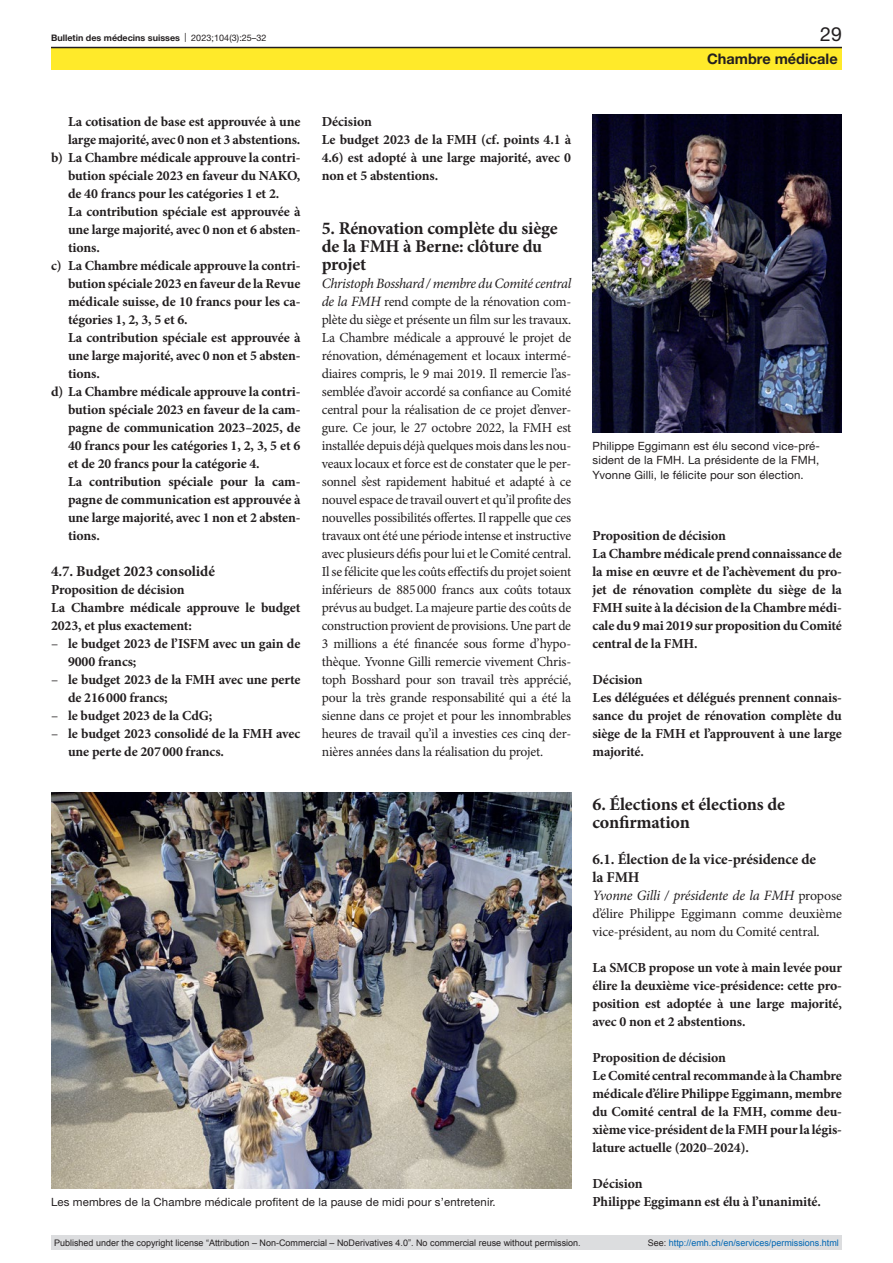
<style>
.page{position:relative;width:893px;height:1263px;background:#fff}
.page>*{position:absolute;margin:0;border:0;box-sizing:border-box;transform-origin:0 0}
.t1{font:19.5px "Helvetica Neue LT Pro";color:#231f20}
.head1{font:700 18px/18px "Minion Pro";letter-spacing:-.01em;color:#231f20}
.head2{font:700 15px/18px "Minion Pro";letter-spacing:-.005em;color:#231f20}
.t2{font:700 14.55px "Helvetica Neue LT Pro";color:#231f20}
.paragraph{font:italic 14.25px "Minion Pro";letter-spacing:-.025em;color:#231f20}
.paragraph-2{font:700 13.8px/18px "Minion Pro";letter-spacing:-.01em;color:#231f20;text-align:justify}
.paragraph-3{font:13.8px/18px "Minion Pro";letter-spacing:-.015em;color:#231f20;text-align:justify}
.figure-caption{font:11.4px/14.2px "Helvetica Neue LT Pro";letter-spacing:.01em;color:#231f20;text-align:justify}
.t3{font:9px "Arial";color:#231f20}
.t4{font:9px "Arial";color:#0066b3}
.t5{font:700 9px "Helvetica Neue LT Pro";color:#231f20}
.s1{font-weight:400}
.s2{font-style:italic;font-size:14.25px}
.s3{font-style:normal;font-size:13.8px}
.s4{color:#231f20}
</style>
<div class="page">
<img style="left:592px;top:115px;width:250px;height:317px">
<img style="left:51px;top:792px;width:520px;height:396px">
<div style="left:51px;top:47px;width:791px;height:23px;background:#ffea2a"></div>
<hr style="left:51px;top:47px;width:791px;height:1px;background:#231f20">
<div style="left:51px;top:1235px;width:791px;height:15px;background:#dcdddf"></div>
<p class="t5" style="left:51px;top:32px;width:217px">Bulletin des médecins suisses <span class="s1">| 2023;104(3):25–32</span></p>
<h1 class="t1" style="left:820px;top:22px;width:23px">29</h1>
<p class="t2" style="left:707px;top:49px;width:132px">Chambre médicale</p>
<p class="paragraph-2" style="left:68px;top:112px;width:234px">La cotisation de base est approuvée à une large majorité, avec 0 non et 3 abstentions.</p>
<p class="paragraph-2" style="left:68px;top:148px;width:234px;text-indent:-17px">b) La Chambre médicale approuve la contri&shy;bution spéciale 2023 en faveur du NAKO, de 40 francs pour les catégories 1 et 2.</p>
<p class="paragraph-2" style="left:68px;top:202px;width:234px">La contribution spéciale est approuvée à une large majorité, avec 0 non et 6 absten&shy;tions.</p>
<p class="paragraph-2" style="left:68px;top:256px;width:234px;text-indent:-17px">c) La Chambre médicale approuve la contri&shy;bution spéciale 2023 en faveur de la Revue médicale suisse, de 10 francs pour les ca&shy;tégories 1, 2, 3, 5 et 6.</p>
<p class="paragraph-2" style="left:68px;top:328px;width:234px">La contribution spéciale est approuvée à une large majorité, avec 0 non et 5 absten&shy;tions.</p>
<p class="paragraph-2" style="left:68px;top:382px;width:234px;text-indent:-17px">d) La Chambre médicale approuve la contri&shy;bution spéciale 2023 en faveur de la cam&shy;pagne de communication 2023–2025, de 40 francs pour les catégories 1, 2, 3, 5 et 6 et de 20 francs pour la catégorie 4.</p>
<p class="paragraph-2" style="left:68px;top:472px;width:234px">La contribution spéciale pour la cam&shy;pagne de communication est approuvée à une large majorité, avec 1 non et 2 absten&shy;tions.</p>
<p class="head2" style="left:51px;top:562px;width:165px">4.7. Budget 2023 consolidé</p>
<p class="paragraph-2" style="left:51px;top:580px;width:135px">Proposition de décision</p>
<p class="paragraph-2" style="left:51px;top:598px;width:251px">La Chambre médicale approuve le budget<br>2023, et plus exactement:</p>
<p class="paragraph-2" style="left:68px;top:634px;width:234px;text-indent:-17px"><span class="s1">–</span> le budget 2023 de l’ISFM avec un gain de<br>9000 francs;</p>
<p class="paragraph-2" style="left:68px;top:670px;width:234px;text-indent:-17px"><span class="s1">–</span> le budget 2023 de la FMH avec une perte de 216000 francs;</p>
<p class="paragraph-2" style="left:51px;top:706px;width:163px"><span class="s1">–</span> le budget 2023 de la CdG;</p>
<p class="paragraph-2" style="left:68px;top:724px;width:234px;text-indent:-17px"><span class="s1">–</span> le budget 2023 consolidé de la FMH avec une perte de 207000 francs.</p>
<p class="paragraph-2" style="left:322px;top:112px;width:52px">Décision</p>
<p class="paragraph-2" style="left:322px;top:130px;width:251px">Le budget 2023 de la FMH (cf. points 4.1 à 4.6) est adopté à une large majorité, avec 0 non et 5 abstentions.</p>
<p class="head1" style="left:322px;top:219px;width:237px">5. Rénovation complète du siège de la FMH à Berne: clôture du projet</p>
<p class="paragraph" style="left:322px;top:274px;width:251px">Christoph Bosshard / membre du Comité central</p>
<p class="paragraph-3" style="left:322px;top:293px;width:251px"><span class="s2">de la FMH</span> rend compte de la rénovation com&shy;plète du siège et présente un film sur les travaux.<br>La Chambre médicale a approuvé le projet de rénovation, déménagement et locaux intermé&shy;diaires compris, le 9 mai 2019. Il remercie l’as&shy;semblée d’avoir accordé sa confiance au Comité central pour la réalisation de ce projet d’enver&shy;gure. Ce jour, le 27 octobre 2022, la FMH est installée depuis déjà quelques mois dans les nou&shy;veaux locaux et force est de constater que le per&shy;sonnel s’est rapidement habitué et adapté à ce nouvel espace de travail ouvert et qu’il profite des nouvelles possibilités offertes. Il rappelle que ces travaux ont été une période intense et instructive avec plusieurs défis pour lui et le Comité central.<br>Il se félicite que les coûts effectifs du projet soient inférieurs de 885000 francs aux coûts totaux prévus au budget. La majeure partie des coûts de construction provient de provisions. Une part de 3 millions a été financée sous forme d’hypo&shy;thèque. Yvonne Gilli remercie vivement Chris&shy;toph Bosshard pour son travail très apprécié, pour la très grande responsabilité qui a été la sienne dans ce projet et pour les innombrables heures de travail qu’il a investies ces cinq der&shy;nières années dans la réalisation du projet.</p>
<p class="figure-caption" style="left:51px;top:1195px;width:446px">Les membres de la Chambre médicale profitent de la pause de midi pour s’entretenir.</p>
<p class="figure-caption" style="left:592px;top:439px;width:229px">Philippe Eggimann est élu second vice-pré&shy;sident de la FMH. La présidente de la FMH, Yvonne Gilli, le félicite pour son élection.</p>
<p class="paragraph-2" style="left:592px;top:526px;width:135px">Proposition de décision</p>
<p class="paragraph-2" style="left:592px;top:544px;width:251px">La Chambre médicale prend connaissance de la mise en œuvre et de l’achèvement du pro&shy;jet de rénovation complète du siège de la FMH suite à la décision de la Chambre médi&shy;cale du 9 mai 2019 sur proposition du Comité central de la FMH.</p>
<p class="paragraph-2" style="left:592px;top:670px;width:52px">Décision</p>
<p class="paragraph-2" style="left:592px;top:688px;width:251px">Les déléguées et délégués prennent connais&shy;sance du projet de rénovation complète du siège de la FMH et l’approuvent à une large majorité.</p>
<p class="head1" style="left:592px;top:795px;width:194px">6. Élections et élections de confirmation</p>
<p class="head2" style="left:592px;top:850px;width:225px">6.1. Élection de la vice-présidence de la FMH</p>
<p class="paragraph" style="left:592px;top:886px;width:251px">Yvonne Gilli / présidente de la FMH <span class="s3">propose</span></p>
<p class="paragraph-3" style="left:592px;top:905px;width:251px">d’élire Philippe Eggimann comme deuxième vice-président, au nom du Comité central.</p>
<p class="paragraph-2" style="left:592px;top:958px;width:251px">La SMCB propose un vote à main levée pour élire la deuxième vice-présidence: cette pro&shy;position est adoptée à une large majorité, avec 0 non et 2 abstentions.</p>
<p class="paragraph-2" style="left:592px;top:1048px;width:135px">Proposition de décision</p>
<p class="paragraph-2" style="left:592px;top:1066px;width:251px">Le Comité central recommande à la Chambre médicale d’élire Philippe Eggimann, membre du Comité central de la FMH, comme deu&shy;xième vice-président de la FMH pour la légis&shy;lature actuelle (2020<span class="s1">–</span>2024).</p>
<p class="paragraph-2" style="left:592px;top:1174px;width:52px">Décision</p>
<p class="paragraph-2" style="left:592px;top:1192px;width:230px">Philippe Eggimann est élu à l’unanimité.</p>
<p class="t3" style="left:54px;top:1237px;width:528px">Published under the copyright license “Attribution – Non-Commercial – NoDerivatives 4.0”. No commercial reuse without permission.</p>
<p class="t4" style="left:648px;top:1237px;width:193px"><span class="s4">See:</span> http://emh.ch/en/services/permissions.html</p>
</div>
